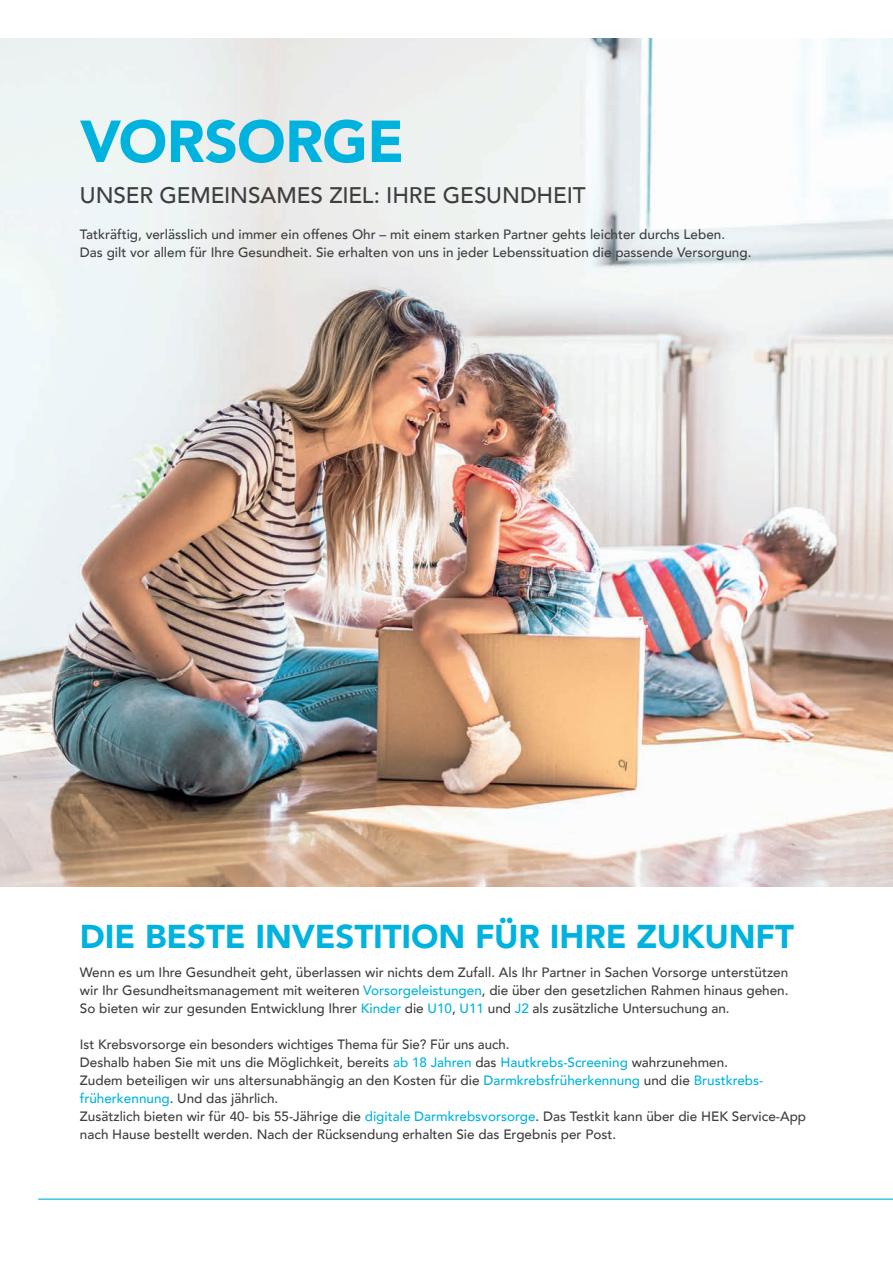
<style>
.page{position:relative;width:893px;height:1263px;background:#fff}
.page>*{position:absolute;margin:0;border:0;box-sizing:border-box;transform-origin:0 0}
.t1{font:900 58.5px "Avenir";letter-spacing:-.01em;color:#00b3de}
.t2{font:900 33px "Avenir";letter-spacing:-.005em;color:#00b3de}
.t3{font:500 22.5px "Avenir";letter-spacing:-.005em;color:#3e3e3f}
.t4{font:500 13.5px/18px "Avenir";color:#3e3e3f}
.s1{color:#00b3de}
</style>
<div class="page">
<img style="left:0;top:38px;width:893px;height:849px">
<hr style="left:38px;top:1198px;width:855px;height:2px;background:#00b4de">
<h1 class="t1" style="left:80px;top:91px;width:326px">VORSORGE</h1>
<h3 class="t3" style="left:80px;top:176px;width:507px">UNSER GEMEINSAMES ZIEL: IHRE GESUNDHEIT</h3>
<p class="t4" style="left:80px;top:224px;width:673px">Tatkräftig, verlässlich und immer ein offenes Ohr – mit einem starken Partner gehts leichter durchs Leben.<br>Das gilt vor allem für Ihre Gesundheit. Sie erhalten von uns in jeder Lebenssituation die passende Versorgung.</p>
<h2 class="t2" style="left:80px;top:908px;width:716px">DIE BESTE INVESTITION FÜR IHRE ZUKUNFT</h2>
<p class="t4" style="left:80px;top:962px;width:710px;text-align:justify">Wenn es um Ihre Gesundheit geht, überlassen wir nichts dem Zufall. Als Ihr Partner in Sachen Vorsorge unterstützen wir Ihr Gesundheitsmanagement mit weiteren <span class="s1">Vorsorgeleistungen</span>, die über den gesetzlichen Rahmen hinaus gehen.<br>So bieten wir zur gesunden Entwicklung Ihrer <span class="s1">Kinder</span> die <span class="s1">U10</span>, <span class="s1">U11</span> und <span class="s1">J2</span> als zusätzliche Untersuchung an.</p>
<p class="t4" style="left:80px;top:1034px;width:728px">Ist Krebsvorsorge ein besonders wichtiges Thema für Sie? Für uns auch.<br>Deshalb haben Sie mit uns die Möglichkeit, bereits <span class="s1">ab 18 Jahren</span> das <span class="s1">Hautkrebs-Screening</span> wahrzunehmen.<br>Zudem beteiligen wir uns altersunabhängig an den Kosten für die <span class="s1">Darmkrebsfrüherkennung</span> und die <span class="s1">Brustkrebs-- früherkennung</span>. Und das jährlich.<br>Zusätzlich bieten wir für 40- bis 55-Jährige die <span class="s1">digitale Darmkrebsvorsorge</span>. Das Testkit kann über die HEK Service-App nach Hause bestellt werden. Nach der Rücksendung erhalten Sie das Ergebnis per Post.</p>
</div>
